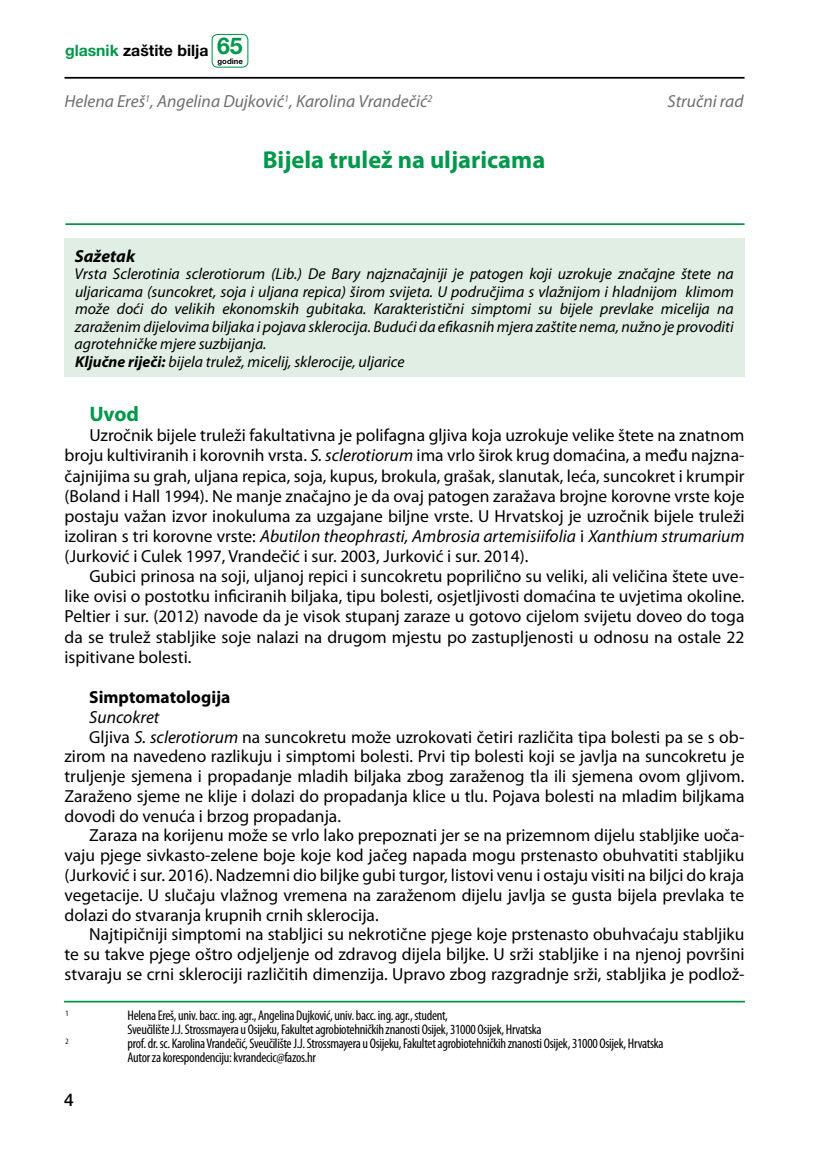
<style>
.page{position:relative;width:819px;height:1166px;background:#fff}
.page>*{position:absolute;margin:0;border:0;box-sizing:border-box;transform-origin:0 0}
.t1{font:700 24.5px "Myriad Pro";color:#00984a}
.t2{font:700 21px "Myriad Pro";color:#00984a}
.t3{font:17.5px/20.1px "Myriad Pro";color:#000;text-align:justify}
.t4{font:italic 17.5px "Myriad Pro";color:#6d6e71}
.t5{font:700 17.5px "Myriad Pro";color:#000}
.t6{font:italic 17.5px "Myriad Pro";color:#000}
.t7{font:italic 700 17.5px "Myriad Pro";color:#000}
.t8{font:500 17.5px "Helvetica Neue LT Pro";color:#000}
.t9{font:italic 15.75px/17.5px "Myriad Pro";color:#000}
.t10{font:700 15.75px "Helvetica Neue LT Pro";color:#000}
.t11{font:condensed 14px/14px "Myriad Pro";letter-spacing:-.02em;color:#000}
.t12{font:condensed 8.22px "Myriad Pro";color:#000}
.t13{font:700 7.7px "Helvetica Neue LT Pro";color:#000}
.s1{color:#00984a}
.s2{font-size:23.1px;color:#00984a}
.s3{font-weight:700}
.s4{font-style:italic}
</style>
<div class="page">
<hr style="left:64px;top:77px;width:680px;height:2px;background:#000">
<div style="left:211px;top:34px;width:37px;height:34px;border:1px solid #00984a;border-radius:5px"></div>
<hr style="left:65px;top:223px;width:679px;height:2px;background:#00984a">
<div style="left:64px;top:238px;width:680px;height:139px;background:#e0eee4"></div>
<hr style="left:64px;top:1001px;width:681px;height:1px;background:#00984a">
<p class="t10" style="left:65px;top:41px;width:179px"><span class="s1">glasnik</span> zaštite bilja <span class="s2">65</span></p>
<p class="t13" style="left:217px;top:56px;width:27px">godine</p>
<p class="t4" style="left:64px;top:91px;width:369px">Helena Ereš<sup>1</sup>, Angelina Dujković<sup>1</sup>, Karolina Vrandečić<sup>2</sup></p>
<p class="t4" style="left:667px;top:91px;width:77px">Stručni rad</p>
<h1 class="t1" style="left:263px;top:144px;width:284px">Bijela trulež na uljaricama</h1>
<p class="t7" style="left:75px;top:244px;width:62px">Sažetak</p>
<p class="t9" style="left:74px;top:265px;width:660px">Vrsta Sclerotinia sclerotiorum (Lib.) De Bary najznačajniji je patogen koji uzrokuje značajne štete na uljaricama (suncokret, soja i uljana repica) širom svijeta. U područjima s vlažnijom i hladnijom klimom može doći do velikih ekonomskih gubitaka. Karakteristični simptomi su bijele prevlake micelija na zaraženim dijelovima biljaka i pojava sklerocija. Budući da efikasnih mjera zaštite nema, nužno je provoditi agrotehničke mjere suzbijanja.<br><span class="s3">Ključne riječi:</span> bijela trulež, micelij, sklerocije, uljarice</p>
<p class="t2" style="left:89px;top:400px;width:51px">Uvod</p>
<p class="t3" style="left:64px;top:425px;width:681px;text-indent:25px">Uzročnik bijele truleži fakultativna je polifagna gljiva koja uzrokuje velike štete na znatnom broju kultiviranih i korovnih vrsta. <span class="s4">S. sclerotiorum</span> ima vrlo širok krug domaćina, a među najzna&shy;čajnijima su grah, uljana repica, soja, kupus, brokula, grašak, slanutak, leća, suncokret i krumpir (Boland i Hall 1994). Ne manje značajno je da ovaj patogen zaražava brojne korovne vrste koje postaju važan izvor inokuluma za uzgajane biljne vrste. U Hrvatskoj je uzročnik bijele truleži izoliran s tri korovne vrste: <span class="s4">Abutilon theophrasti, Ambrosia artemisiifolia</span> i <span class="s4">Xanthium strumarium </span>(Jurković i Culek 1997, Vrandečić i sur. 2003, Jurković i sur. 2014).</p>
<p class="t3" style="left:64px;top:566px;width:681px;text-indent:25px">Gubici prinosa na soji, uljanoj repici i suncokretu poprilično su veliki, ali veličina štete uve&shy;like ovisi o postotku inficiranih biljaka, tipu bolesti, osjetljivosti domaćina te uvjetima okoline.<br>Peltier i sur. (2012) navode da je visok stupanj zaraze u gotovo cijelom svijetu doveo do toga da se trulež stabljike soje nalazi na drugom mjestu po zastupljenosti u odnosu na ostale 22 ispitivane bolesti.</p>
<p class="t5" style="left:89px;top:685px;width:143px">Simptomatologija</p>
<p class="t6" style="left:89px;top:706px;width:72px">Suncokret</p>
<p class="t3" style="left:89px;top:726px;width:656px">Gljiva <span class="s4">S. sclerotiorum</span> na suncokretu može uzrokovati četiri različita tipa bolesti pa se s ob-</p>
<p class="t3" style="left:64px;top:746px;width:681px">zirom na navedeno razlikuju i simptomi bolesti. Prvi tip bolesti koji se javlja na suncokretu je</p>
<p class="t3" style="left:64px;top:766px;width:681px">truljenje sjemena i propadanje mladih biljaka zbog zaraženog tla ili sjemena ovom gljivom.</p>
<p class="t3" style="left:64px;top:785px;width:681px">Zaraženo sjeme ne klije i dolazi do propadanja klice u tlu. Pojava bolesti na mladim biljkama</p>
<p class="t3" style="left:64px;top:805px;width:278px">dovodi do venuća i brzog propadanja.</p>
<p class="t3" style="left:89px;top:825px;width:656px">Zaraza na korijenu može se vrlo lako prepoznati jer se na prizemnom dijelu stabljike uoča-</p>
<p class="t3" style="left:64px;top:845px;width:681px">vaju pjege sivkasto-zelene boje koje kod jačeg napada mogu prstenasto obuhvatiti stabljiku</p>
<p class="t3" style="left:64px;top:865px;width:681px">(Jurković i sur. 2016). Nadzemni dio biljke gubi turgor, listovi venu i ostaju visiti na biljci do kraja</p>
<p class="t3" style="left:64px;top:884px;width:681px">vegetacije. U slučaju vlažnog vremena na zaraženom dijelu javlja se gusta bijela prevlaka te</p>
<p class="t3" style="left:64px;top:904px;width:316px">dolazi do stvaranja krupnih crnih sklerocija.</p>
<p class="t3" style="left:89px;top:924px;width:656px">Najtipičniji simptomi na stabljici su nekrotične pjege koje prstenasto obuhvaćaju stabljiku</p>
<p class="t3" style="left:64px;top:944px;width:681px">te su takve pjege oštro odjeljenje od zdravog dijela biljke. U srži stabljike i na njenoj površini</p>
<p class="t3" style="left:64px;top:963px;width:681px">stvaraju se crni sklerociji različitih dimenzija. Upravo zbog razgradnje srži, stabljika je podlož-</p>
<p class="t12" style="left:65px;top:1008px;width:5px">1</p>
<p class="t11" style="left:127px;top:1008px;width:415px">Helena Ereš, univ. bacc. ing. agr., Angelina Dujković, univ. bacc. ing. agr., student,<br>Sveučilište J.J. Strossmayera u Osijeku, Fakultet agrobiotehničkih znanosti Osijek, 31000 Osijek, Hrvatska</p>
<p class="t12" style="left:66px;top:1036px;width:5px">2</p>
<p class="t11" style="left:127px;top:1036px;width:537px">prof. dr. sc. Karolina Vrandečić, Sveučilište J.J. Strossmayera u Osijeku, Fakultet agrobiotehničkih znanosti Osijek, 31000 Osijek, Hrvatska<br>Autor za korespondenciju: kvrandecic@fazos.hr</p>
<p class="t8" style="left:64px;top:1090px;width:11px">4</p>
</div>
